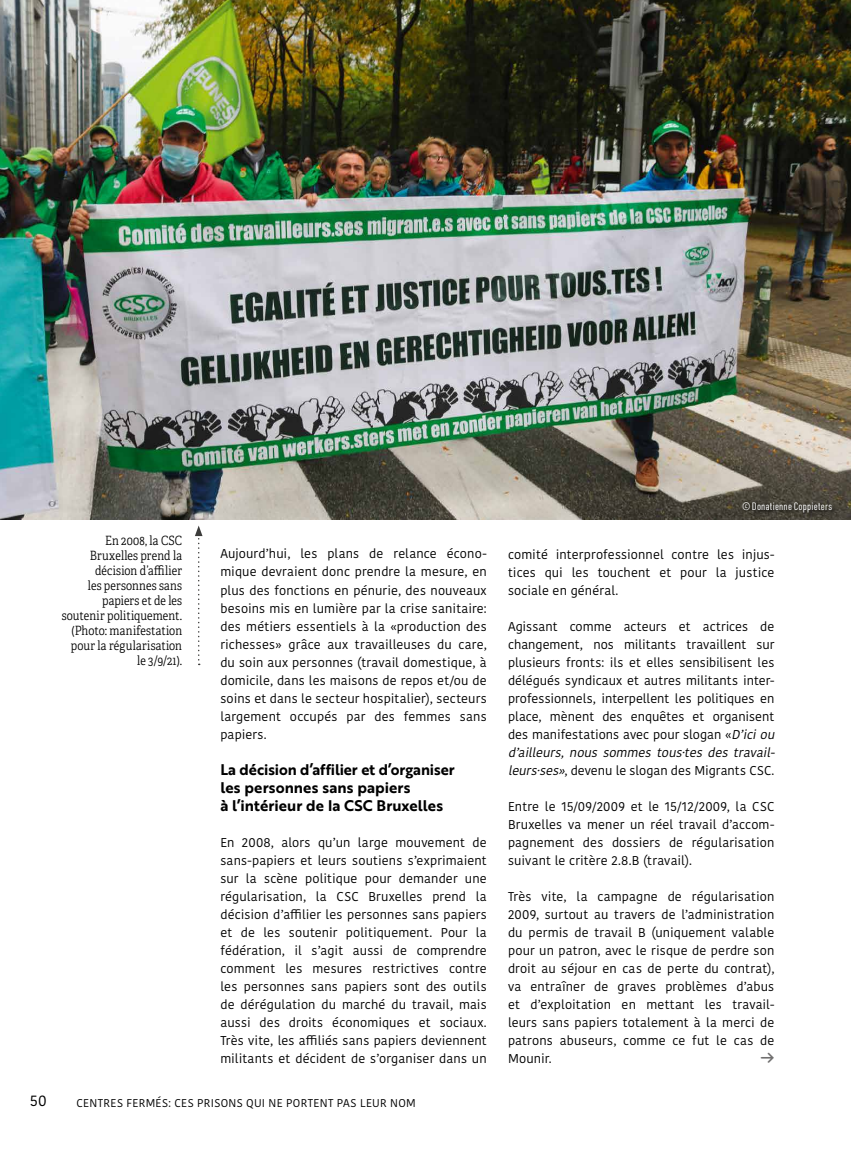
<style>
.page{position:relative;width:851px;height:1149px;background:#fff}
.page>*{position:absolute;margin:0;border:0;box-sizing:border-box;transform-origin:0 0}
.t1{font:15px/18px "Brother 1816 Bold";letter-spacing:.005em;color:#000}
.t2{font:15px "Kohinoor Bangla";color:#000}
.t3{font:12.75px/18px "Kohinoor Bangla";letter-spacing:.005em;color:#000;text-align:justify}
.t4{font:12.75px/15px "Adelle Condensed Lt";letter-spacing:.01em;color:#000;text-align:right}
.t5{font:11.25px "Kohinoor Bangla";letter-spacing:.03em;color:#000}
.t6{font:10.5px "URWDIN Cond";letter-spacing:.025em;color:#fff}
.t7{font:10.5px "Arrowstfb";color:#706f6f}
.s1{font-style:italic}
</style>
<div class="page">
<img style="left:0;top:0;width:850px;height:519px">
<svg style="left:739px;top:499px;width:98px;height:19px;background:#403c33"></svg>
<svg style="left:195px;top:525px;width:7px;height:140px"></svg>
<p class="t4" style="left:62px;top:532px;width:122px">En 2008, la CSC<br>Bruxelles prend la décision d’affilier<br>les personnes sans papiers et de les soutenir politiquement. (Photo: manifestation pour la régularisation le 3/9/21).</p>
<p class="t3" style="left:220px;top:544px;width:268px">Aujourd’hui, les plans de relance écono&shy;mique devraient donc prendre la mesure, en plus des fonctions en pénurie, des nouveaux besoins mis en lumière par la crise sanitaire: des métiers essentiels à la «production des richesses» grâce aux travailleuses du care, du soin aux personnes (travail domestique, à domicile, dans les maisons de repos et/ou de soins et dans le secteur hospitalier), secteurs largement occupés par des femmes sans papiers.</p>
<p class="t1" style="left:220px;top:759px;width:236px">La décision d’affilier et d’organiser les personnes sans papiers<br>à l’intérieur de la CSC Bruxelles</p>
<p class="t3" style="left:220px;top:832px;width:268px">En 2008, alors qu’un large mouvement de sans-papiers et leurs soutiens s’exprimaient sur la scène politique pour demander une régularisation, la CSC Bruxelles prend la décision d’affilier les personnes sans papiers et de les soutenir politiquement. Pour la fédération, il s’agit aussi de comprendre comment les mesures restrictives contre les personnes sans papiers sont des outils de dérégulation du marché du travail, mais aussi des droits économiques et sociaux.<br>Très vite, les affiliés sans papiers deviennent militants et décident de s’organiser dans un</p>
<p class="t2" style="left:30px;top:1089px;width:18px">50</p>
<p class="t5" style="left:77px;top:1093px;width:340px">CENTRES FERMÉS: CES PRISONS QUI NE PORTENT PAS LEUR NOM</p>
<p class="t6" style="left:742px;top:499px;width:91px">© Donatienne Coppieters</p>
<p class="t3" style="left:508px;top:544px;width:268px">comité interprofessionnel contre les injus&shy;tices qui les touchent et pour la justice sociale en général.</p>
<p class="t3" style="left:508px;top:616px;width:271px;text-align:left">Agissant comme acteurs et actrices de changement, nos militants travaillent sur plusieurs fronts: ils et elles sensibilisent les délégués syndicaux et autres militants inter&shy;professionnels, interpellent les politiques en place, mènent des enquêtes et organisent des manifestations avec pour slogan «<span class="s1">D’iciou d’ailleurs, nous sommes tous·tes des travail&shy;leurs·ses»</span>, devenu le slogan des Migrants CSC.</p>
<p class="t3" style="left:508px;top:796px;width:268px">Entre le 15/09/2009 et le 15/12/2009, la CSC Bruxelles va mener un réel travail d’accom&shy;pagnement des dossiers de régularisation suivant le critère 2.8.B (travail).</p>
<p class="t3" style="left:508px;top:886px;width:268px">Très vite, la campagne de régularisation 2009, surtout au travers de l’administration du permis de travail B (uniquement valable pour un patron, avec le risque de perdre son droit au séjour en cas de perte du contrat), va entraîner de graves problèmes d’abus et d’exploitation en mettant les travail&shy;leurs sans papiers totalement à la merci de patrons abuseurs, comme ce fut le cas de Mounir.</p>
<p class="t7" style="left:760px;top:1051px;width:15px">e</p>
</div>
